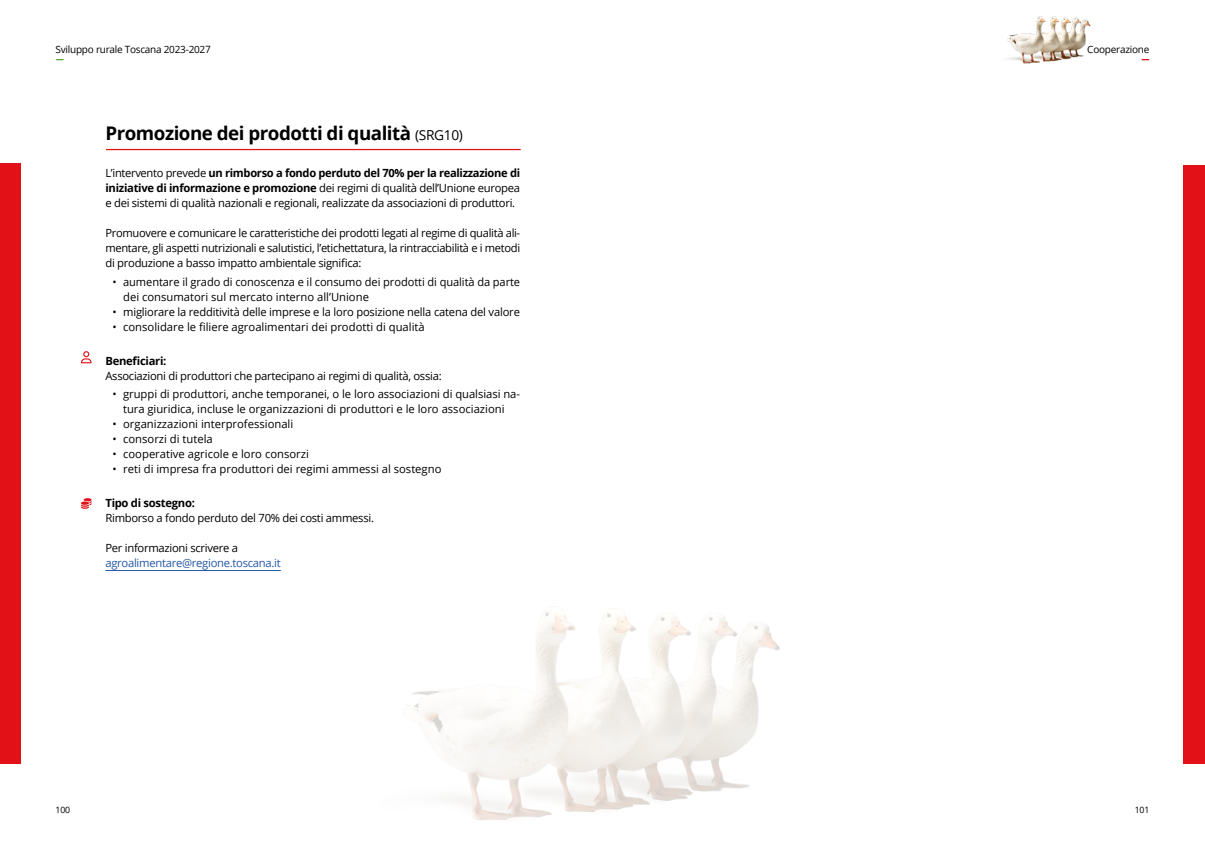
<style>
.page{position:relative;width:1205px;height:851px;background:#fff}
.page>*{position:absolute;margin:0;border:0;box-sizing:border-box;transform-origin:0 0}
.t1{font:700 18.75px "Open Sans";letter-spacing:-.025em;color:#000}
.t2{font:11.25px/15px "Open Sans";letter-spacing:-.005em;color:#000;text-align:justify}
.t3{font:11.25px "Open Sans";letter-spacing:-.025em;color:#000}
.t4{font:11.25px "Open Sans";letter-spacing:-.025em;color:#2458a4}
.t5{font:700 11.25px "Open Sans";letter-spacing:-.025em;color:#000}
.t6{font:10px "Open Sans";letter-spacing:-.025em;color:#000}
.t7{font:8.75px "Open Sans";letter-spacing:-.025em;color:#000}
.s1{font-weight:400;font-size:13.75px}
.s2{font-weight:700}
</style>
<div class="page">
<div style="left:1183px;top:165px;width:22px;height:598px;background:#e21017"></div>
<div style="left:0;top:163px;width:21px;height:598px;background:#e21017"></div>
<img style="left:412px;top:612px;width:368px;height:208px">
<img style="left:1007px;top:16px;width:83px;height:48px">
<hr style="left:105px;top:570px;width:176px;height:1px;background:#2458a4">
<svg style="left:81px;top:351px;width:11px;height:12px"></svg>
<svg style="left:81px;top:498px;width:11px;height:10px"></svg>
<hr style="left:106px;top:149px;width:415px;height:1px;background:#e21017">
<p class="t6" style="left:56px;top:42px;width:157px">Sviluppo rurale Toscana 2023-2027</p>
<p class="t6" style="left:1087px;top:43px;width:64px">Cooperazione</p>
<h1 class="t1" style="left:105px;top:120px;width:359px">Promozione dei prodotti di qualità <span class="s1">(SRG10)</span></h1>
<p class="t2" style="left:105px;top:165px;width:416px">L’intervento prevede <span class="s2">un rimborso a fondo perduto del 70% per la realizzazione di iniziative di informazione e promozione</span> dei regimi di qualità dell’Unione europea e dei sistemi di qualità nazionali e regionali, realizzate da associazioni di produttori.</p>
<p class="t2" style="left:105px;top:225px;width:416px">Promuovere e comunicare le caratteristiche dei prodotti legati al regime di qualità ali&shy;mentare, gli aspetti nutrizionali e salutistici, l’etichettatura, la rintracciabilità e i metodi di produzione a basso impatto ambientale significa:</p>
<p class="t2" style="left:123px;top:274px;width:398px;text-indent:-11px">• aumentare il grado di conoscenza e il consumo dei prodotti di qualità da parte dei consumatori sul mercato interno all’Unione</p>
<p class="t2" style="left:112px;top:304px;width:409px">• migliorare la redditività delle imprese e la loro posizione nella catena del valore</p>
<p class="t2" style="left:112px;top:319px;width:314px">• consolidare le filiere agroalimentari dei prodotti di qualità</p>
<p class="t5" style="left:105px;top:352px;width:62px">Beneficiari:</p>
<p class="t3" style="left:105px;top:367px;width:338px">Associazioni di produttori che partecipano ai regimi di qualità, ossia:</p>
<p class="t2" style="left:112px;top:386px;width:409px;text-align:center">• gruppi di produttori, anche temporanei, o le loro associazioni di qualsiasi na&shy;tura giuridica, incluse le organizzazioni di produttori e le loro associazioni</p>
<p class="t2" style="left:112px;top:416px;width:182px">• organizzazioni interprofessionali</p>
<p class="t2" style="left:112px;top:431px;width:102px">• consorzi di tutela</p>
<p class="t2" style="left:112px;top:446px;width:198px">• cooperative agricole e loro consorzi</p>
<p class="t2" style="left:112px;top:461px;width:330px">• reti di impresa fra produttori dei regimi ammessi al sostegno</p>
<p class="t5" style="left:105px;top:494px;width:91px">Tipo di sostegno:</p>
<p class="t3" style="left:105px;top:510px;width:270px">Rimborso a fondo perduto del 70% dei costi ammessi.</p>
<p class="t3" style="left:105px;top:540px;width:134px">Per informazioni scrivere a</p>
<p class="t4" style="left:105px;top:555px;width:177px">agroalimentare@regione.toscana.it</p>
<p class="t7" style="left:56px;top:803px;width:16px">100</p>
<p class="t7" style="left:1135px;top:803px;width:16px">101</p>
</div>
